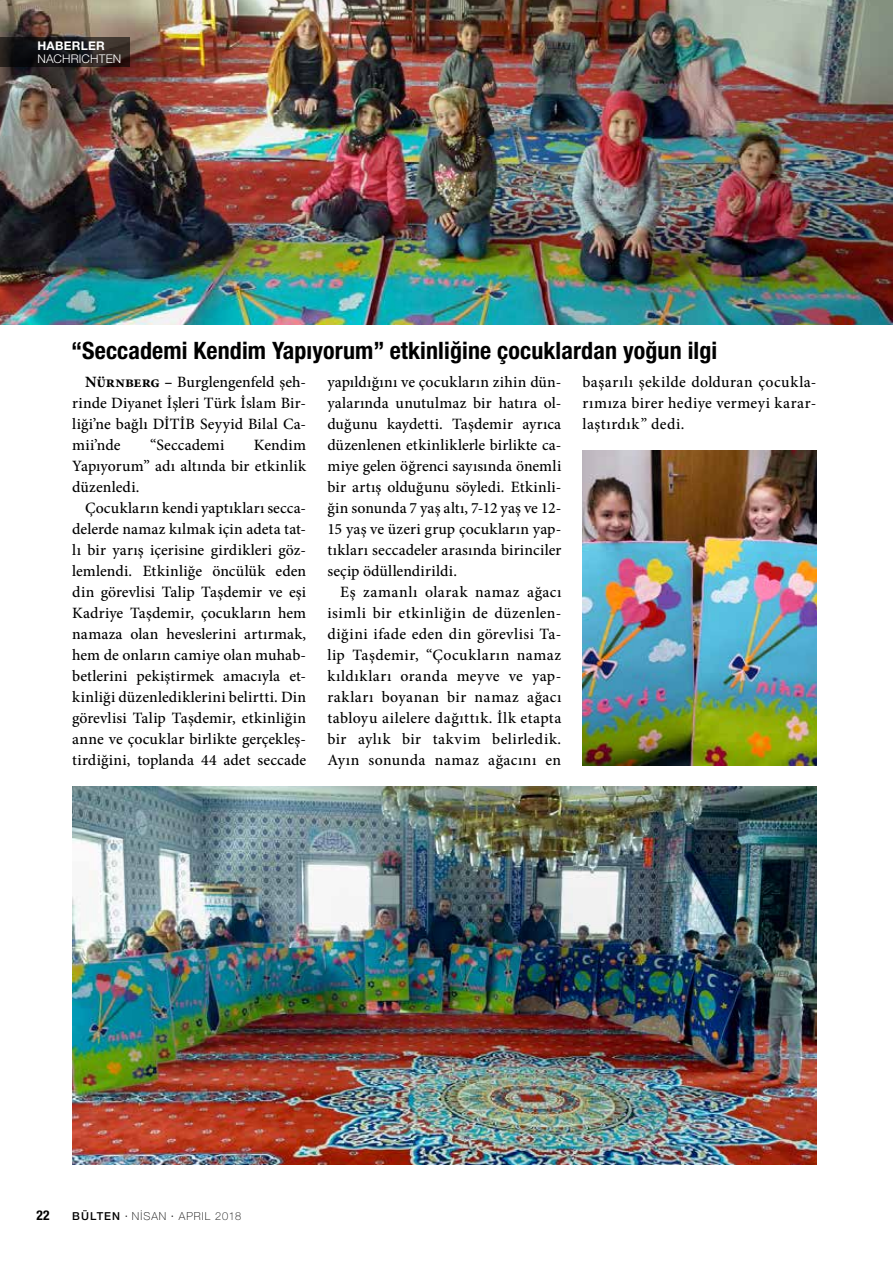
<style>
.page{position:relative;width:893px;height:1263px;background:#fff}
.page>*{position:absolute;margin:0;border:0;box-sizing:border-box;transform-origin:0 0}
.t1{font:700 condensed 24px "Helvetica Neue LT Pro";letter-spacing:.005em;color:#000}
.t2{font:500 15.75px/21px "Minion Pro";letter-spacing:.015em;color:#000;text-align:justify}
.t3{font:700 condensed 13.5px "Helvetica Neue LT Pro";color:#000}
.t4{font:300 12px "Helvetica Neue LT Pro";letter-spacing:.015em;color:#fff}
.t5{font:700 12px "Helvetica Neue LT Pro";letter-spacing:.025em;color:#fff}
.t6{font:100 10.95px "Helvetica Neue LT Pro";letter-spacing:.095em;color:#000}
.s1{font-weight:700}
.s2{font-weight:500}
.s3{font-family:"Minion Pro";font-weight:500}
</style>
<div class="page">
<img style="left:0;top:0;width:893px;height:324px">
<img style="left:72px;top:786px;width:744px;height:379px">
<img style="left:583px;top:450px;width:233px;height:315px">
<svg style="left:0;top:37px;width:130px;height:30px"></svg>
<p class="t5" style="left:37px;top:39px;width:69px">HABERLER</p>
<p class="t4" style="left:37px;top:51px;width:85px">NACHRICHTEN</p>
<h1 class="t1" style="left:71px;top:336px;width:648px">“Seccademi Kendim Yapıyorum” etkinliğine çocuklardan yoğun ilgi</h1>
<p class="t2" style="left:72px;top:372px;width:235px;text-indent:13px"><span class="s1">Nürnberg –</span> Burglengenfeld şeh&shy;rinde Diyanet İşleri Türk İslam Bir&shy;liği’ne bağlı DİTİB Seyyid Bilal Ca&shy;mii’nde</p>
<p class="t2" style="left:150px;top:435px;width:76px">“Seccademi</p>
<p class="t2" style="left:72px;top:435px;width:235px;text-indent:182px">Kendim Yapıyorum” adı altında bir etkinlik düzenledi.</p>
<p class="t2" style="left:72px;top:498px;width:235px;text-indent:13px">Çocukların kendi yaptıkları secca&shy;delerde namaz kılmak için adeta tat&shy;lı bir yarış içerisine girdikleri göz&shy;lemlendi. Etkinliğe öncülük eden din görevlisi Talip Taşdemir ve eşi Kadriye Taşdemir, çocukların hem namaza olan heveslerini artırmak, hem de onların camiye olan muhab&shy;betlerini pekiştirmek amacıyla et&shy;kinliği düzenlediklerini belirtti. Din görevlisi Talip Taşdemir, etkinliğin anne ve çocuklar birlikte gerçekleş&shy;tirdiğini, toplanda 44 adet seccade</p>
<p class="t2" style="left:327px;top:372px;width:235px">yapıldığını ve çocukların zihin dün&shy;yalarında unutulmaz bir hatıra ol&shy;duğunu kaydetti. Taşdemir ayrıca düzenlenen etkinliklerle birlikte ca&shy;miye gelen öğrenci sayısında önemli bir artış olduğunu söyledi. Etkinli&shy;ğin sonunda 7 yaş altı, 7-12 yaş ve 12- 15 yaş ve üzeri grup çocukların yap&shy;tıkları seccadeler arasında birinciler seçip ödüllendirildi.</p>
<p class="t2" style="left:327px;top:582px;width:235px;text-indent:13px">Eş zamanlı olarak namaz ağacı isimli bir etkinliğin de düzenlen&shy;diğini ifade eden din görevlisi Ta&shy;lip Taşdemir, “Çocukların namaz kıldıkları oranda meyve ve yap&shy;rakları boyanan bir namaz ağacı tabloyu ailelere dağıttık. İlk etapta bir aylık bir takvim belirledik.<br>Ayın sonunda namaz ağacını en</p>
<p class="t2" style="left:583px;top:372px;width:235px">başarılı şekilde dolduran çocukla&shy;rımıza birer hediye vermeyi karar&shy;laştırdık” dedi.</p>
<p class="t3" style="left:36px;top:1207px;width:15px">22</p>
<p class="t6" style="left:72px;top:1210px;width:171px"><span class="s2">BÜLTEN</span> <span class="s3">·</span> NİSAN <span class="s3">·</span> APRIL 2018</p>
</div>
